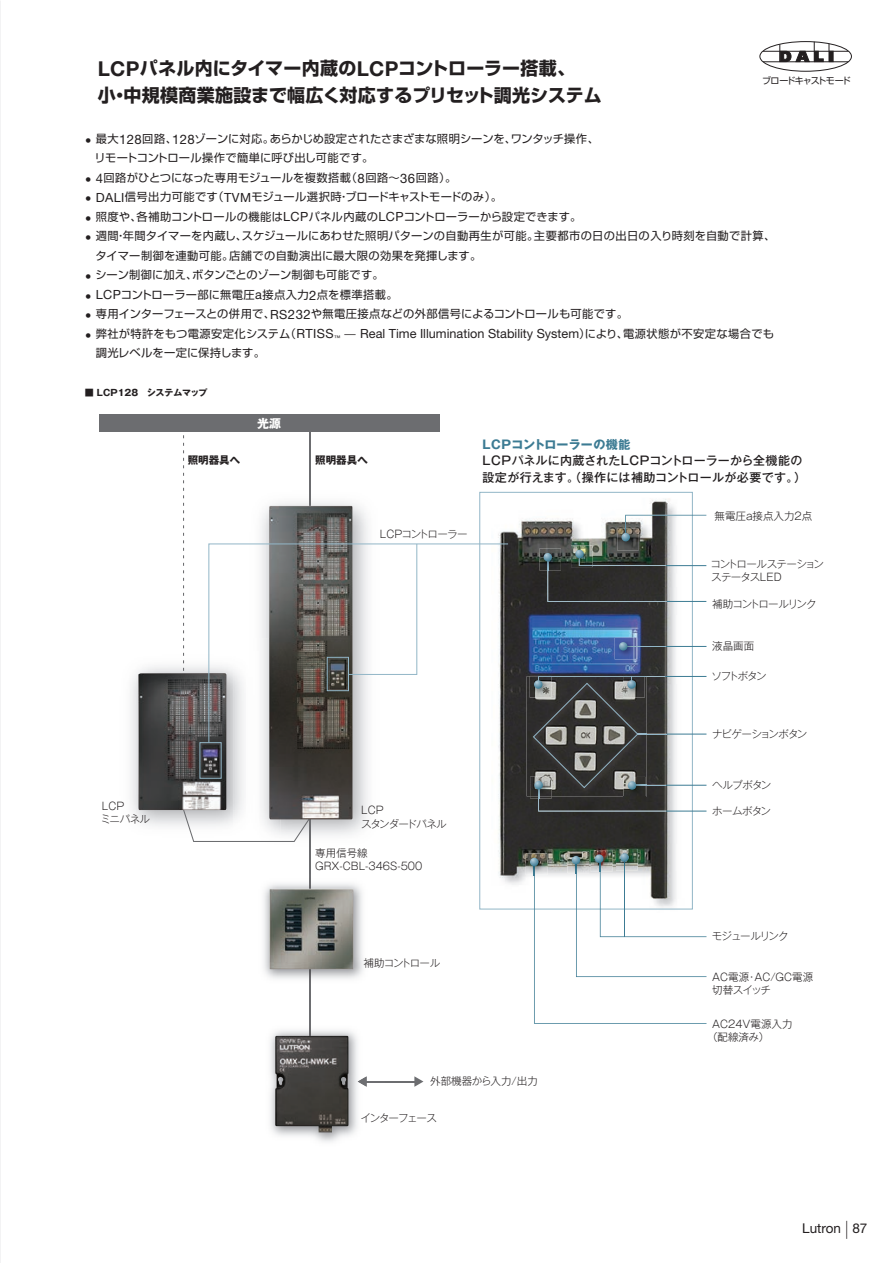
<style>
.page{position:relative;width:893px;height:1263px;background:#fff}
.page>*{position:absolute;margin:0;border:0;box-sizing:border-box;transform-origin:0 0}
.t1{font:700 18px/27px "Shin Go Pr 6";letter-spacing:.005em;color:#231f20}
.t2{font:13.5px "Helvetica Neue LT Std";color:#231f20}
.t3{font:12.6px "Helvetica Neue LT Std";color:#231f20}
.t4{font:500 12px/16.5px "Gothic MB101 Pr 6";letter-spacing:.025em;color:#231f20}
.t5{font:700 12px "Gothic MB101 Pr 6";letter-spacing:.01em;color:#3c7b93}
.t6{font:700 12px "Gothic MB101 Pr 6";color:#fff}
.t7{font:11.25px/19.5px "Shin Go Pr 6";letter-spacing:.01em;color:#231f20}
.t8{font:11.25px/19.5px "Shin Go Pr 6";letter-spacing:.03em;color:#231f20}
.t9{font:300 10.5px/13.5px "Gothic MB101 Pr 6";color:#231f20}
.t10{font:300 10.5px/13.5px "Gothic MB101 Pr 6";letter-spacing:-.045em;color:#231f20}
.t11{font:300 10.5px/13.5px "Gothic MB101 Pr 6";letter-spacing:-.065em;color:#231f20}
.t12{font:300 10.5px "Gothic MB101 Pr 6";letter-spacing:-.1em;color:#231f20}
.t13{font:700 10.5px "Gothic MB101 Pr 6";color:#231f20}
.t14{font:300 10.5px "Gothic MB101 Pr 6";letter-spacing:-.095em;color:#231f20}
.t15{font:300 10.5px "Gothic MB101 Pr 6";letter-spacing:-.075em;color:#231f20}
.t16{font:300 10.5px "Gothic MB101 Pr 6";letter-spacing:-.115em;color:#231f20}
.t17{font:300 10.5px "Gothic MB101 Pr 6";letter-spacing:-.105em;color:#231f20}
.t18{font:700 9px "Gothic MB101 Pr 6";color:#231f20}
.t19{font:9px "Shin Go Pr 6";letter-spacing:-.09em;color:#231f20}
.s1{font-family:"Helvetica Neue LT Std";font-size:20.55px}
.s2{font-family:"Helvetica Neue LT Std";font-size:12.6px}
.s3{font-family:"Helvetica Neue LT Std";font-size:13.2px}
.s4{font-family:"Shin Go Pr 6";font-size:11.25px}
.s5{font-weight:100;font-size:18px}
</style>
<div class="page">
<img style="left:0;top:0;width:1px;height:1263px">
<hr style="left:310px;top:421px;width:1px;height:700px;background:#6c6d70">
<hr style="left:365px;top:1081px;width:51px;height:1px;background:#6c6d70">
<svg style="left:414px;top:1076px;width:9px;height:11px"></svg>
<img style="left:264px;top:875px;width:99px;height:117px">
<img style="left:310px;top:875px;width:1px;height:117px">
<img style="left:269px;top:889px;width:84px;height:80px">
<img style="left:491px;top:498px;width:194px;height:412px">
<div style="left:99px;top:414px;width:340px;height:17px;background:#6c6d70"></div>
<img style="left:270px;top:1002px;width:88px;height:140px">
<img style="left:310px;top:1002px;width:1px;height:34px">
<svg style="left:358px;top:1076px;width:26px;height:11px"></svg>
<img style="left:275px;top:1036px;width:74px;height:96px">
<hr style="left:666px;top:565px;width:40px;height:1px;background:#3c7b93">
<hr style="left:667px;top:601px;width:39px;height:1px;background:#3c7b93">
<hr style="left:666px;top:646px;width:40px;height:1px;background:#3c7b93">
<hr style="left:625px;top:646px;width:41px;height:1px;background:#92b6c7">
<hr style="left:666px;top:734px;width:40px;height:1px;background:#3c7b93">
<hr style="left:665px;top:676px;width:41px;height:1px;background:#3c7b93">
<hr style="left:666px;top:785px;width:40px;height:1px;background:#3c7b93">
<hr style="left:666px;top:811px;width:40px;height:1px;background:#3c7b93">
<svg style="left:138px;top:431px;width:279px;height:411px"></svg>
<img style="left:527px;top:676px;width:3px;height:120px">
<img style="left:526px;top:853px;width:4px;height:22px">
<img style="left:567px;top:852px;width:22px;height:1px">
<img style="left:591px;top:850px;width:21px;height:3px">
<img style="left:616px;top:849px;width:22px;height:4px">
<svg style="left:530px;top:853px;width:176px;height:171px"></svg>
<svg style="left:530px;top:676px;width:136px;height:135px;background:#4c4d4b"></svg>
<img style="left:615px;top:638px;width:21px;height:21px">
<svg style="left:619px;top:642px;width:17px;height:9px"></svg>
<img style="left:617px;top:529px;width:22px;height:21px">
<svg style="left:621px;top:515px;width:85px;height:26px"></svg>
<img style="left:571px;top:545px;width:22px;height:5px">
<img style="left:539px;top:549px;width:22px;height:21px">
<svg style="left:544px;top:550px;width:123px;height:52px;background:#373b38"></svg>
<svg style="left:208px;top:543px;width:300px;height:200px"></svg>
<svg style="left:760px;top:42px;width:91px;height:29px"></svg>
<div style="left:759px;top:41px;width:93px;height:31px;border:1px solid #231f20;border-radius:50%"></div>
<hr style="left:763px;top:61px;width:85px;height:1px;background:#231f20">
<hr style="left:763px;top:51px;width:85px;height:1px;background:#231f20">
<svg style="left:779px;top:42px;width:51px;height:20px"></svg>
<div style="left:829px;top:51px;width:4px;height:11px;border:1px solid #231f20"></div>
<h1 class="t1" style="left:98px;top:55px;width:505px"><span class="s1">LCP</span>パネル内にタイマー内蔵の<span class="s1">LCP</span>コントローラー搭載、<br>小・中規模商業施設まで幅広く対応するプリセット調光システム</h1>
<p class="t7" style="left:95px;top:128px;width:506px;text-indent:-10px"><span class="s2">•</span> 最大<span class="s3">128</span>回路、<span class="s3">128</span>ゾーンに対応。あらかじめ設定されたさまざまな照明シーンを、ワンタッチ操作、リモートコントロール操作で簡単に呼び出し可能です。</p>
<p class="t7" style="left:85px;top:167px;width:373px"><span class="s2">•</span> <span class="s3">4</span>回路がひとつになった専用モジュールを複数搭載（<span class="s3">8</span>回路～<span class="s3">36</span>回路）。</p>
<p class="t7" style="left:85px;top:187px;width:418px"><span class="s2">• DALI</span>信号出力可能です（<span class="s2">TVM</span>モジュール選択時・ブロードキャストモードのみ）。</p>
<p class="t7" style="left:85px;top:206px;width:498px"><span class="s2">•</span> 照度や、各補助コントロールの機能は<span class="s2">LCP</span>パネル内蔵の<span class="s2">LCP</span>コントローラーから設定できます。</p>
<p class="t8" style="left:95px;top:226px;width:682px;text-indent:-10px"><span class="s2">•</span> 週間・年間タイマーを内蔵し、スケジュールにあわせた照明パターンの自動再生が可能。主要都市の日の出日の入り時刻を自動で計算、タイマー制御を連動可能。店舗での自動演出に最大限の効果を発揮します。</p>
<p class="t7" style="left:85px;top:265px;width:300px"><span class="s2">•</span> シーン制御に加え、ボタンごとのゾーン制御も可能です。</p>
<p class="t7" style="left:85px;top:284px;width:314px"><span class="s2">• LCP</span>コントローラー部に無電圧<span class="s2">a</span>接点入力<span class="s3">2</span>点を標準搭載。</p>
<p class="t7" style="left:85px;top:304px;width:545px"><span class="s2">•</span> 専用インターフェースとの併用で、<span class="s2">RS</span><span class="s3">232</span>や無電圧接点などの外部信号によるコントロールも可能です。</p>
<p class="t3" style="left:85px;top:326px;width:690px">• <span class="s4">弊社が特許をもつ電源安定化システム（</span>RTISS<sub>™</sub> <span class="s4">̶</span> Real Time Illumination Stability System<span class="s4">）により、電源状態が不安定な場合でも</span></p>
<p class="t7" style="left:96px;top:343px;width:171px">調光レベルを一定に保持します。</p>
<p class="t19" style="left:762px;top:74px;width:90px">ブロードキャストモード</p>
<p class="t18" style="left:85px;top:385px;width:124px">■ LCP128　システムマップ</p>
<p class="t6" style="left:257px;top:413px;width:25px">光源</p>
<p class="t13" style="left:188px;top:451px;width:54px">照明器具へ</p>
<p class="t13" style="left:315px;top:451px;width:54px">照明器具へ</p>
<p class="t11" style="left:380px;top:527px;width:89px">LCPコントローラー</p>
<p class="t5" style="left:482px;top:434px;width:149px">LCPコントローラーの機能</p>
<p class="t4" style="left:482px;top:452px;width:325px">LCPパネルに内蔵されたLCPコントローラーから全機能の設定が行えます。（操作には補助コントロールが必要です。）</p>
<p class="t9" style="left:714px;top:508px;width:99px">無電圧a接点入力2点</p>
<p class="t10" style="left:711px;top:556px;width:115px">コントロールステーションステータスLED</p>
<p class="t12" style="left:712px;top:595px;width:106px">補助コントロールリンク</p>
<p class="t10" style="left:712px;top:638px;width:43px">液晶画面</p>
<p class="t10" style="left:712px;top:668px;width:57px">ソフトボタン</p>
<p class="t10" style="left:100px;top:798px;width:51px">LCP<br>ミニパネル</p>
<p class="t11" style="left:361px;top:803px;width:87px">LCP<br>スタンダードパネル</p>
<p class="t9" style="left:315px;top:845px;width:108px">専用信号線<br>GRX-CBL-346S-500</p>
<p class="t14" style="left:712px;top:725px;width:97px">ナビゲーションボタン</p>
<p class="t10" style="left:712px;top:777px;width:61px">ヘルプボタン</p>
<p class="t10" style="left:712px;top:803px;width:60px">ホームボタン</p>
<p class="t15" style="left:364px;top:954px;width:78px">補助コントロール</p>
<p class="t17" style="left:712px;top:927px;width:78px">モジュールリンク</p>
<p class="t9" style="left:712px;top:969px;width:102px">AC電源・AC/GC電源切替スイッチ</p>
<p class="t9" style="left:707px;top:1016px;width:87px;text-indent:5px">AC24V電源入力（配線済み）</p>
<p class="t9" style="left:430px;top:1073px;width:109px">外部機器から入力/出力</p>
<p class="t16" style="left:361px;top:1109px;width:78px">インターフェース</p>
<p class="t2" style="left:802px;top:1220px;width:67px">Lutron <span class="s5">|</span> 87</p>
</div>
